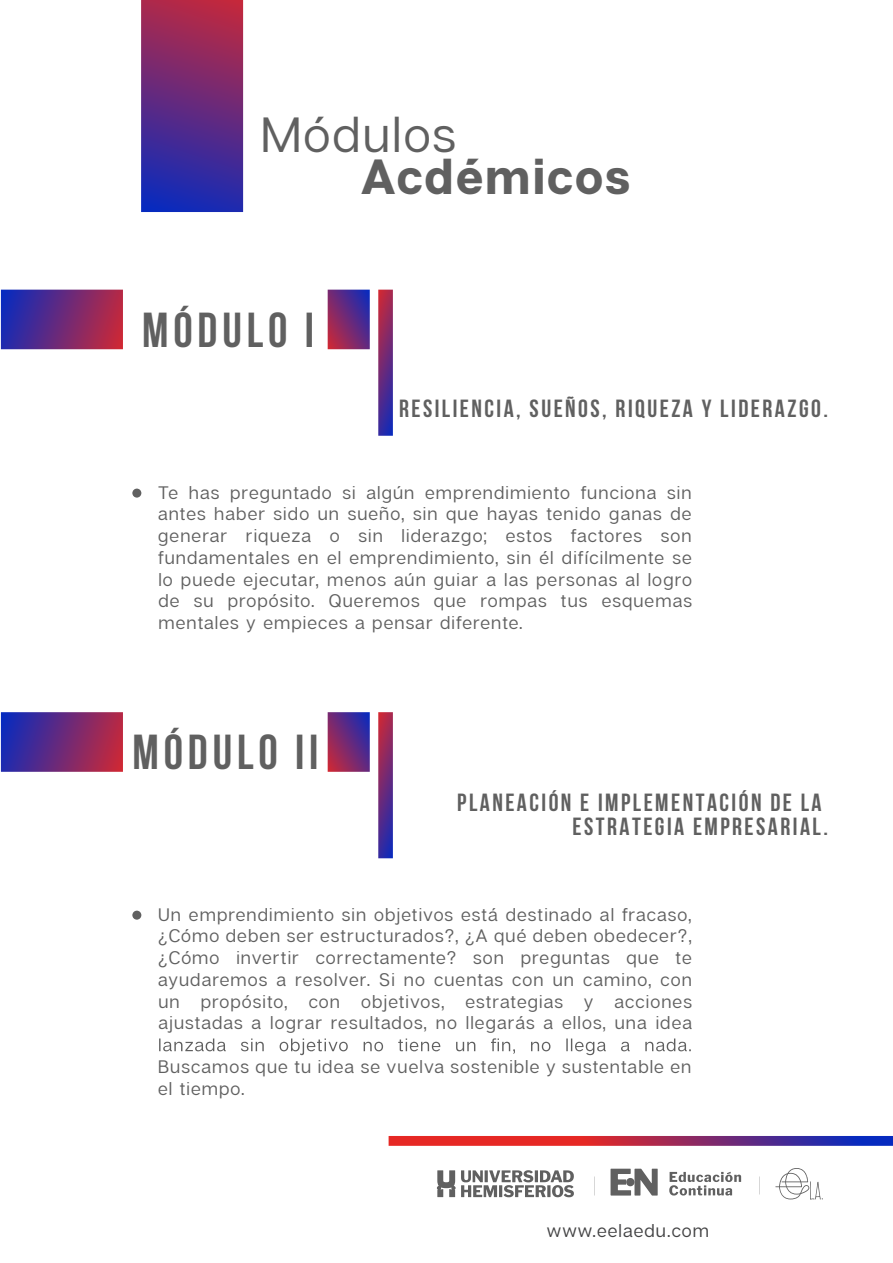
<style>
.page{position:relative;width:893px;height:1263px;background:#fff}
.page>*{position:absolute;margin:0;border:0;box-sizing:border-box;transform-origin:0 0}
.t1{font:800 49.05px "Articulat CF";letter-spacing:.04em;color:#606060}
.t2{font:500 49.05px "Articulat CF";letter-spacing:.04em;color:#606060}
.t3{font:700 48.9px "Bebas Neue";letter-spacing:.1em;color:#606060}
.t4{font:700 24.75px/24.2px "Bebas Neue";letter-spacing:.1em;color:#606060;text-align:right}
.t5{font:500 18px/21.8px "Articulat CF";letter-spacing:.06em;color:#606060;text-align:justify}
.t6{font:500 18px "Articulat CF";letter-spacing:.06em;color:#434344}
</style>
<div class="page">
<svg style="left:389px;top:1136px;width:504px;height:10px;background:#9b2c5b"></svg>
<svg style="left:141px;top:0;width:102px;height:212px;background:#64297d"></svg>
<svg style="left:1px;top:290px;width:122px;height:59px;background:#6a2979"></svg>
<svg style="left:328px;top:290px;width:42px;height:59px;background:#6b2a79"></svg>
<svg style="left:378px;top:290px;width:15px;height:146px;background:#702e7b"></svg>
<div style="left:132px;top:489px;width:9px;height:9px;background:#606060;border-radius:50%"></div>
<svg style="left:159px;top:1038px;width:532px;height:17px"></svg>
<div style="left:132px;top:911px;width:9px;height:9px;background:#606060;border-radius:50%"></div>
<svg style="left:1px;top:712px;width:122px;height:60px;background:#6a2a7a"></svg>
<svg style="left:328px;top:712px;width:42px;height:60px;background:#6c2b7a"></svg>
<svg style="left:378px;top:712px;width:15px;height:146px;background:#712e7b"></svg>
<svg style="left:437px;top:1170px;width:137px;height:27px"></svg>
<svg style="left:669px;top:1168px;width:154px;height:32px"></svg>
<svg style="left:610px;top:1169px;width:48px;height:26px"></svg>
<div style="left:626px;top:1178px;width:8px;height:8px;background:#606060;border-radius:50%"></div>
<h1 class="t2" style="left:261px;top:107px;width:197px">Módulos</h1>
<h1 class="t1" style="left:360px;top:146px;width:271px">Acdémicos</h1>
<h2 class="t3" style="left:142px;top:303px;width:174px">MÓDULO I</h2>
<h3 class="t4" style="left:399px;top:397px;width:430px">RESILIENCIA, SUEÑOS, RIQUEZA Y LIDERAZGO.</h3>
<p class="t5" style="left:158px;top:482px;width:535px">Te has preguntado si algún emprendimiento funciona sin antes haber sido un sueño, sin que hayas tenido ganas de generar riqueza o sin liderazgo; estos factores son fundamentales en el emprendimiento, sin él difícilmente se lo puede ejecutar, menos aún guiar a las personas al logro de su propósito. Queremos que rompas tus esquemas mentales y empieces a pensar diferente.</p>
<h2 class="t3" style="left:132px;top:725px;width:188px">MÓDULO II</h2>
<h3 class="t4" style="left:457px;top:790px;width:372px">PLANEACIÓN E IMPLEMENTACIÓN DE LA<br>ESTRATEGIA EMPRESARIAL.</h3>
<p class="t5" style="left:158px;top:904px;width:536px">Un emprendimiento sin objetivos está destinado al fracaso, ¿Cómo deben ser estructurados?, ¿A qué deben obedecer?, ¿Cómo invertir correctamente? son preguntas que te ayudaremos a resolver. Si no cuentas con un camino, con un propósito, con objetivos, estrategias y acciones ajustadas a lograr resultados, no llegarás a ellos, una idea</p>
<p class="t5" style="left:158px;top:1056px;width:535px">Buscamos que tu idea se vuelva sostenible y sustentable en el tiempo.</p>
<p class="t6" style="left:547px;top:1220px;width:164px">www.eelaedu.com</p>
</div>
